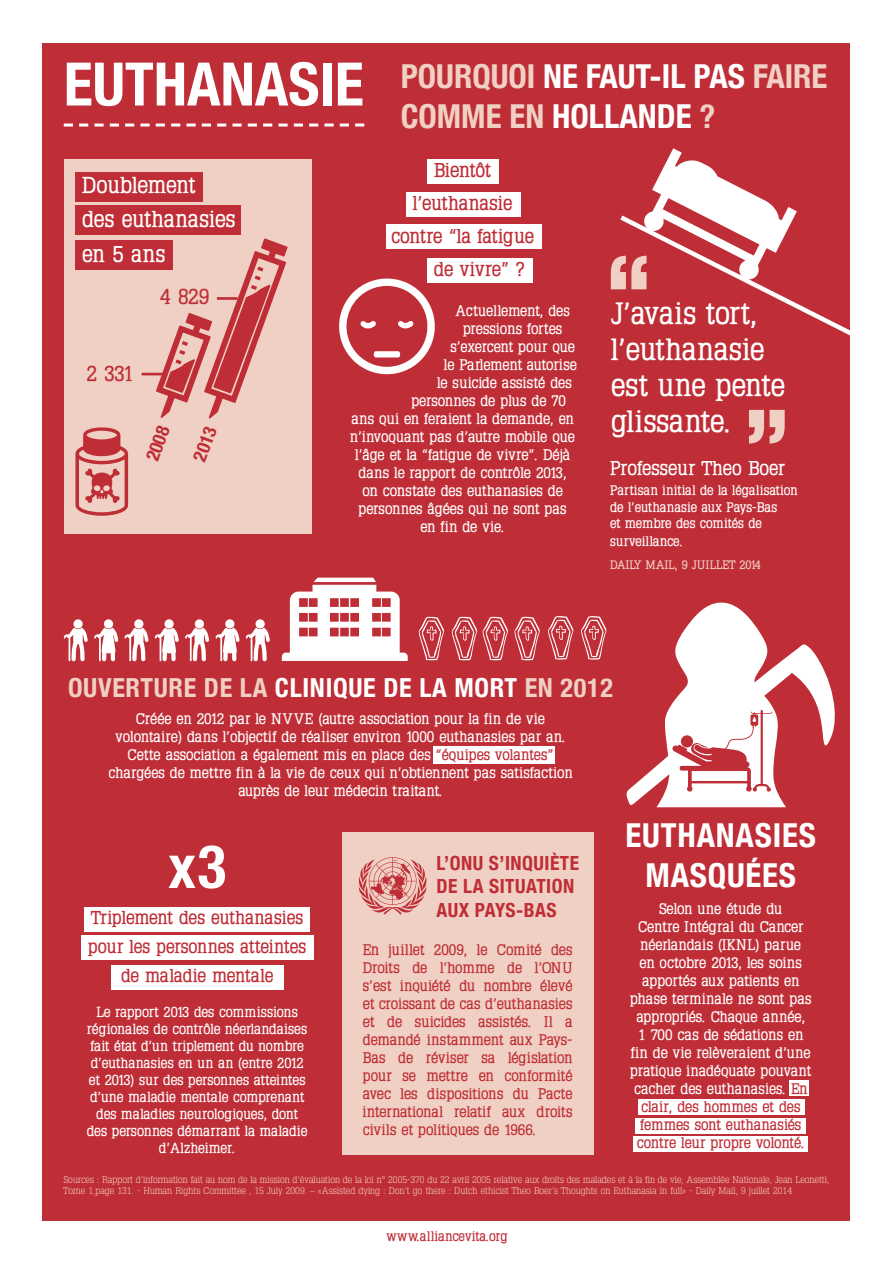
<style>
.page{position:relative;width:893px;height:1263px;background:#fff}
.page>*{position:absolute;margin:0;border:0;box-sizing:border-box;transform-origin:0 0}
.t1{font:900 condensed 90px "Helvetica Neue";color:#f0d0c4}
.t2{font:700 condensed 60px "Helvetica Neue";color:#fff}
.t3{font:700 condensed 33px/39.6px "Helvetica Neue";color:#f0d0c4}
.t4{font:700 condensed 33px/39.6px "Helvetica Neue";letter-spacing:.025em;color:#fff;text-align:center}
.t5{font:700 30px/36px "Typo Latinserif";color:#fff}
.t6{font:700 condensed 26.25px "Helvetica Neue";letter-spacing:.025em;color:#f0d0c4}
.t7{font:700 22.5px/34.5px "Typo Latinserif";color:#fff}
.t8{font:700 21.3px "Typo Latinserif";letter-spacing:-.025em;color:#bf2d36}
.t9{font:700 19.5px "Typo Latinserif";color:#bf2d36}
.t10{font:700 condensed 19.5px/23.4px "Helvetica Neue";letter-spacing:.025em;color:#bf2d36}
.t11{font:700 19.5px "Typo Latinserif";color:#fff}
.t12{font:700 condensed 18.6px "Helvetica Neue";color:#bf2d36}
.t13{font:700 18.15px/29.1px "Typo Latinserif";color:#bf2d36;text-align:center}
.t14{font:700 15px/18px "Typo Latinserif";color:#fff;text-align:center}
.t15{font:700 15px/18px "Typo Latinserif";color:#bf2d36;text-align:justify}
.t16{font:700 14.25px/17.1px "Typo Latinserif";color:#fff;text-align:center}
.t17{font:700 13.5px/16.2px "Typo Latinserif";color:#fff}
.t18{font:700 13.5px "Typo Latinserif";color:#bf2d36}
.t19{font:700 12px "Typo Latinserif";color:#f0d0c4}
.t20{font:300 9.45px/11.4px "Typo Slabserif";color:#f0d0c4}
.s1{color:#fff}
.s2{color:#f0d0c4}
.s3{color:#bf2d36}
</style>
<div class="page">
<div style="left:43px;top:43px;width:807px;height:1177px;background:#bf2d36"></div>
<div style="left:64px;top:159px;width:247px;height:375px;background:#f0d0c4"></div>
<svg style="left:64px;top:124px;width:300px;height:3px"></svg>
<svg style="left:75px;top:427px;width:53px;height:89px"></svg>
<svg style="left:156px;top:238px;width:132px;height:180px"></svg>
<hr style="left:142px;top:373px;width:23px;height:2px;background:#bf2d36">
<hr style="left:217px;top:297px;width:21px;height:3px;background:#bf2d36">
<svg style="left:282px;top:578px;width:126px;height:83px"></svg>
<div style="left:73px;top:619px;width:10px;height:9px;background:#fff;border-radius:50%"></div>
<svg style="left:64px;top:627px;width:24px;height:34px"></svg>
<div style="left:104px;top:619px;width:9px;height:9px;background:#fff;border-radius:50%"></div>
<svg style="left:94px;top:627px;width:24px;height:34px"></svg>
<div style="left:134px;top:619px;width:9px;height:9px;background:#fff;border-radius:50%"></div>
<svg style="left:125px;top:627px;width:24px;height:34px"></svg>
<div style="left:164px;top:619px;width:10px;height:9px;background:#fff;border-radius:50%"></div>
<svg style="left:155px;top:627px;width:24px;height:34px"></svg>
<div style="left:195px;top:619px;width:9px;height:9px;background:#fff;border-radius:50%"></div>
<svg style="left:185px;top:627px;width:24px;height:34px"></svg>
<div style="left:225px;top:619px;width:9px;height:9px;background:#fff;border-radius:50%"></div>
<svg style="left:216px;top:627px;width:24px;height:34px"></svg>
<div style="left:256px;top:619px;width:9px;height:9px;background:#fff;border-radius:50%"></div>
<svg style="left:246px;top:627px;width:24px;height:34px"></svg>
<svg style="left:419px;top:617px;width:26px;height:44px"></svg>
<svg style="left:452px;top:617px;width:56px;height:44px"></svg>
<svg style="left:514px;top:617px;width:26px;height:44px"></svg>
<svg style="left:548px;top:616px;width:26px;height:44px"></svg>
<svg style="left:581px;top:616px;width:26px;height:44px"></svg>
<div style="left:342px;top:832px;width:252px;height:323px;background:#f0d0c4"></div>
<svg style="left:359px;top:857px;width:68px;height:57px"></svg>
<div style="left:85px;top:907px;width:225px;height:25px;background:#fff"></div>
<div style="left:81px;top:935px;width:233px;height:25px;background:#fff"></div>
<svg style="left:652px;top:148px;width:144px;height:63px"></svg>
<svg style="left:620px;top:211px;width:230px;height:125px"></svg>
<div style="left:75px;top:172px;width:128px;height:29px;background:#bf2d36"></div>
<div style="left:75px;top:205px;width:166px;height:30px;background:#bf2d36"></div>
<div style="left:75px;top:240px;width:98px;height:29px;background:#bf2d36"></div>
<div style="left:111px;top:964px;width:172px;height:25px;background:#fff"></div>
<svg style="left:626px;top:603px;width:209px;height:204px"></svg>
<div style="left:681px;top:735px;width:12px;height:12px;background:#bf2d36;border-radius:50%"></div>
<div style="left:638px;top:1099px;width:166px;height:16px;background:#fff"></div>
<div style="left:635px;top:1118px;width:171px;height:15px;background:#fff"></div>
<div style="left:634px;top:1136px;width:174px;height:16px;background:#fff"></div>
<div style="left:789px;top:1080px;width:20px;height:16px;background:#fff"></div>
<svg style="left:339px;top:279px;width:96px;height:95px"></svg>
<div style="left:427px;top:159px;width:72px;height:25px;background:#fff"></div>
<div style="left:406px;top:192px;width:114px;height:25px;background:#fff"></div>
<div style="left:386px;top:224px;width:155px;height:25px;background:#fff"></div>
<div style="left:427px;top:258px;width:106px;height:25px;background:#fff"></div>
<div style="left:434px;top:746px;width:121px;height:18px;background:#fff"></div>
<h2 class="t2" style="left:64px;top:34px;width:297px">EUTHANASIE</h2>
<h3 class="t3" style="left:401px;top:54px;width:426px">POURQUOI <span class="s1">NE FAUT-IL PAS</span> FAIRE<br>COMME EN <span class="s1">HOLL</span></h3>
<h3 class="t4" style="left:619px;top:94px;width:97px">ANDE <span class="s2">?</span></h3>
<h3 class="t7" style="left:82px;top:168px;width:155px">Doublement<br>des euthanasies en 5 ans</h3>
<h3 class="t8" style="left:160px;top:284px;width:51px">4 829</h3>
<h3 class="t8" style="left:86px;top:362px;width:49px">2 331</h3>
<p class="t12" style="left:137px;top:455px;width:37px;rotate:-70deg">2008</p>
<p class="t12" style="left:184px;top:455px;width:37px;rotate:-70deg">2013</p>
<h3 class="t9" style="left:434px;top:159px;width:58px">Bientôt</h3>
<h3 class="t9" style="left:413px;top:192px;width:101px">l’euthanasie</h3>
<h3 class="t9" style="left:391px;top:225px;width:144px">contre “la fatigue</h3>
<h3 class="t9" style="left:434px;top:258px;width:93px">de vivre” ?</h3>
<p class="t14" style="left:456px;top:301px;width:116px">Actuellement, des</p>
<p class="t14" style="left:463px;top:319px;width:101px">pressions fortes</p>
<p class="t14" style="left:450px;top:337px;width:126px">s’exercent pour que</p>
<p class="t14" style="left:444px;top:355px;width:134px">le Parlement autorise</p>
<p class="t14" style="left:437px;top:373px;width:136px">le suicide assisté des</p>
<p class="t14" style="left:411px;top:391px;width:156px">personnes de plus de 70</p>
<p class="t14" style="left:351px;top:409px;width:224px">ans qui en feraient la demande, en</p>
<p class="t14" style="left:350px;top:427px;width:226px">n’invoquant pas d’autre mobile que</p>
<p class="t14" style="left:355px;top:445px;width:216px">l’âge et la “fatigue de vivre”. Déjà</p>
<p class="t14" style="left:359px;top:463px;width:209px">dans le rapport de contrôle 2013,</p>
<p class="t14" style="left:362px;top:481px;width:202px">on constate des euthanasies de</p>
<p class="t14" style="left:359px;top:499px;width:210px">personnes âgées qui ne sont pas</p>
<p class="t14" style="left:420px;top:517px;width:86px">en fin de vie.</p>
<h1 class="t1" style="left:607px;top:214px;width:45px">“</h1>
<h3 class="t5" style="left:611px;top:295px;width:175px">J’avais tort, l’euthanasie est une pente glissante.</h3>
<h1 class="t1" style="left:745px;top:368px;width:45px">”</h1>
<h3 class="t11" style="left:610px;top:457px;width:176px">Professeur Theo Boer</h3>
<p class="t17" style="left:610px;top:483px;width:189px">Partisan initial de la légalisation</p>
<p class="t17" style="left:610px;top:499px;width:169px">de l’euthanasie aux Pays-Bas et membre des comités de</p>
<p class="t17" style="left:610px;top:533px;width:74px">surveillance.</p>
<p class="t19" style="left:610px;top:558px;width:152px">Daily Mail, 9 j uillet 2014</p>
<h3 class="t6" style="left:68px;top:666px;width:546px">OUVERTURE DE LA <span class="s1">CLINIQUE DE LA MORT</span> EN 2012</h3>
<p class="t14" style="left:108px;top:709px;width:466px">Créée en 2012 par le NVVE (autre association pour la fin de vie volontaire) dans l’objectif de réaliser environ 1000 euthanasies par an.<br>Cette association a également mis en place des <span class="s3">“équipes volantes” </span>chargées de mettre fin à la vie de ceux qui n’obtiennent pas satisfaction auprès de leur médecin traitant.</p>
<h3 class="t4" style="left:626px;top:814px;width:192px">EUTHANASIES<br>MASQUÉES</h3>
<p class="t14" style="left:630px;top:899px;width:183px">Selon une étude du<br>Centre Intégral du Cancer néerlandais (IKNL) parue<br>en octobre 2013, les soins apportés aux patients en phase terminale ne sont pas appropriés. Chaque année,<br>1 700 cas de sédations en fin de vie relèveraient d’une pratique inadéquate pouvant cacher des euthanasies. <span class="s3">En clair, des hommes et des femmes sont euthanasiés contre leur propre volonté.</span></p>
<h2 class="t2" style="left:168px;top:817px;width:60px">X3</h2>
<p class="t13" style="left:88px;top:903px;width:219px">Triplement des euthanasies pour les personnes atteintes de maladie mentale</p>
<p class="t16" style="left:87px;top:1003px;width:222px">Le rapport 2013 des commissions régionales de contrôle néerlandaises fait état d’un triplement du nombre d’euthanasies en un an (entre 2012 et 2013) sur des personnes atteintes d’une maladie mentale comprenant des maladies neurologiques, dont des personnes démarrant la maladie d’Alzheimer.</p>
<h3 class="t10" style="left:436px;top:850px;width:143px">L’ONU S’INQUIÈTE<br>DE LA SITUATION<br>AUX PAYS-BAS</h3>
<p class="t15" style="left:363px;top:941px;width:211px">En juillet 2009, le Comité des Droits de l’homme de l’ONU s’est inquiété du nombre élevé et croissant de cas d’euthanasies et de suicides assistés. Il a demandé instamment aux Pays-Bas de réviser sa législation pour se mettre en conformité avec les dispositions du Pacte international relatif aux droits civils et politiques de 1966.</p>
<p class="t20" style="left:64px;top:1174px;width:767px">Sources : Rapport d’information fait au nom de la mission d’évaluation de la loi n° 2005-370 du 22 avril 2005 relative aux droits des malades et à la fin de vie, Assemblée Nationale, Jean Leonetti,<br>Tome 1,page 131. - Human Rights Committee , 15 July 2009. – «Assisted dying : Don’t go there : Dutch ethicist Theo Boer’s Thoughts on Euthanasia in full» - Daily Mail, 9 juillet 2014</p>
<p class="t18" style="left:387px;top:1229px;width:122px">www.alliancevita.org</p>
</div>
